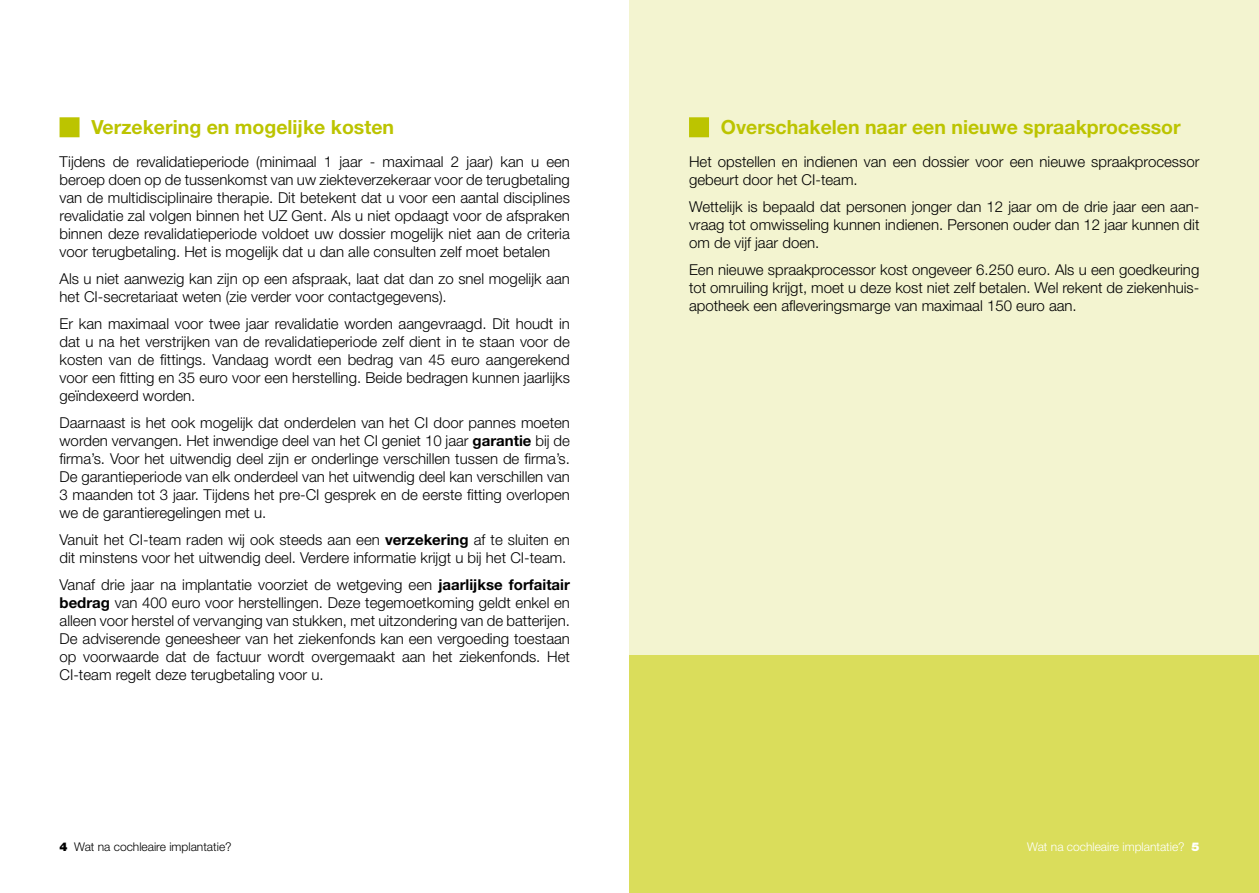
<style>
.page{position:relative;width:1259px;height:893px;background:#fff}
.page>*{position:absolute;margin:0;border:0;box-sizing:border-box;transform-origin:0 0}
.t1{font:700 19.5px "Helvetica Neue LT";color:#bcc400}
.t2{font:300 15px/18px "Helvetica Neue LT";color:#000;text-align:justify}
.t3{font:300 12px "Helvetica Neue LT";color:#000}
.t4{font:300 12px "Helvetica Neue LT";color:#fff}
.s1{font-weight:700}
.s2{font-weight:900}
</style>
<div class="page">
<div style="left:629px;top:0;width:630px;height:893px;background:#f3f4d0"></div>
<div style="left:60px;top:117px;width:20px;height:20px;background:#bcc400"></div>
<div style="left:689px;top:117px;width:20px;height:20px;background:#bcc400"></div>
<div style="left:629px;top:655px;width:630px;height:238px;background:#dadd5b"></div>
<h1 class="t1" style="left:91px;top:115px;width:304px">Verzekering en mogelijke kosten</h1>
<p class="t2" style="left:60px;top:153px;width:512px">Tijdens de revalidatieperiode (minimaal 1 jaar - maximaal 2 jaar) kan u een beroep doen op de tussenkomst van uw ziekteverzekeraar voor de terugbetaling van de multidisciplinaire therapie. Dit betekent dat u voor een aantal disciplines revalidatie zal volgen binnen het UZ Gent. Als u niet opdaagt voor de afspraken binnen deze revalidatieperiode voldoet uw dossier mogelijk niet aan de criteria voor terugbetaling. Het is mogelijk dat u dan alle consulten zelf moet betalen</p>
<p class="t2" style="left:60px;top:270px;width:512px">Als u niet aanwezig kan zijn op een afspraak, laat dat dan zo snel mogelijk aan het CI-secretariaat weten (zie verder voor contactgegevens).</p>
<p class="t2" style="left:60px;top:315px;width:512px">Er kan maximaal voor twee jaar revalidatie worden aangevraagd. Dit houdt in dat u na het verstrijken van de revalidatieperiode zelf dient in te staan voor de kosten van de fittings. Vandaag wordt een bedrag van 45 euro aangerekend voor een fitting en 35 euro voor een herstelling. Beide bedragen kunnen jaarlijks geïndexeerd worden.</p>
<p class="t2" style="left:60px;top:414px;width:512px">Daarnaast is het ook mogelijk dat onderdelen van het CI door pannes moeten worden vervangen. Het inwendige deel van het CI geniet 10 jaar <span class="s1">garantie</span> bij de firma’s. Voor het uitwendig deel zijn er onderlinge verschillen tussen de firma’s.<br>De garantieperiode van elk onderdeel van het uitwendig deel kan verschillen van 3 maanden tot 3 jaar. Tijdens het pre-CI gesprek en de eerste fitting overlopen we de garantieregelingen met u.</p>
<p class="t2" style="left:60px;top:531px;width:512px">Vanuit het CI-team raden wij ook steeds aan een <span class="s1">verzekering</span> af te sluiten en dit minstens voor het uitwendig deel. Verdere informatie krijgt u bij het CI-team.</p>
<p class="t2" style="left:60px;top:576px;width:512px">Vanaf drie jaar na implantatie voorziet de wetgeving een <span class="s1">jaarlijkse forfaitair bedrag</span> van 400 euro voor herstellingen. Deze tegemoetkoming geldt enkel en alleen voor herstel of vervanging van stukken, met uitzondering van de batterijen.<br>De adviserende geneesheer van het ziekenfonds kan een vergoeding toestaan op voorwaarde dat de factuur wordt overgemaakt aan het ziekenfonds. Het CI-team regelt deze terugbetaling voor u.</p>
<h1 class="t1" style="left:721px;top:115px;width:461px">Overschakelen naar een nieuwe spraakprocessor</h1>
<p class="t2" style="left:689px;top:153px;width:512px">Het opstellen en indienen van een dossier voor een nieuwe spraakprocessor gebeurt door het CI-team.</p>
<p class="t2" style="left:689px;top:198px;width:512px">Wettelijk is bepaald dat personen jonger dan 12 jaar om de drie jaar een aan&shy;vraag tot omwisseling kunnen indienen. Personen ouder dan 12 jaar kunnen dit om de vijf jaar doen.</p>
<p class="t2" style="left:689px;top:261px;width:512px">Een nieuwe spraakprocessor kost ongeveer 6.250 euro. Als u een goedkeuring tot omruiling krijgt, moet u deze kost niet zelf betalen. Wel rekent de ziekenhuis&shy;apotheek een afleveringsmarge van maximaal 150 euro aan.</p>
<p class="t3" style="left:60px;top:840px;width:174px"><span class="s2">4</span> Wat na cochleaire implantatie?</p>
<p class="t4" style="left:1027px;top:840px;width:174px">Wat na cochleaire implantatie? <span class="s2">5</span></p>
</div>
